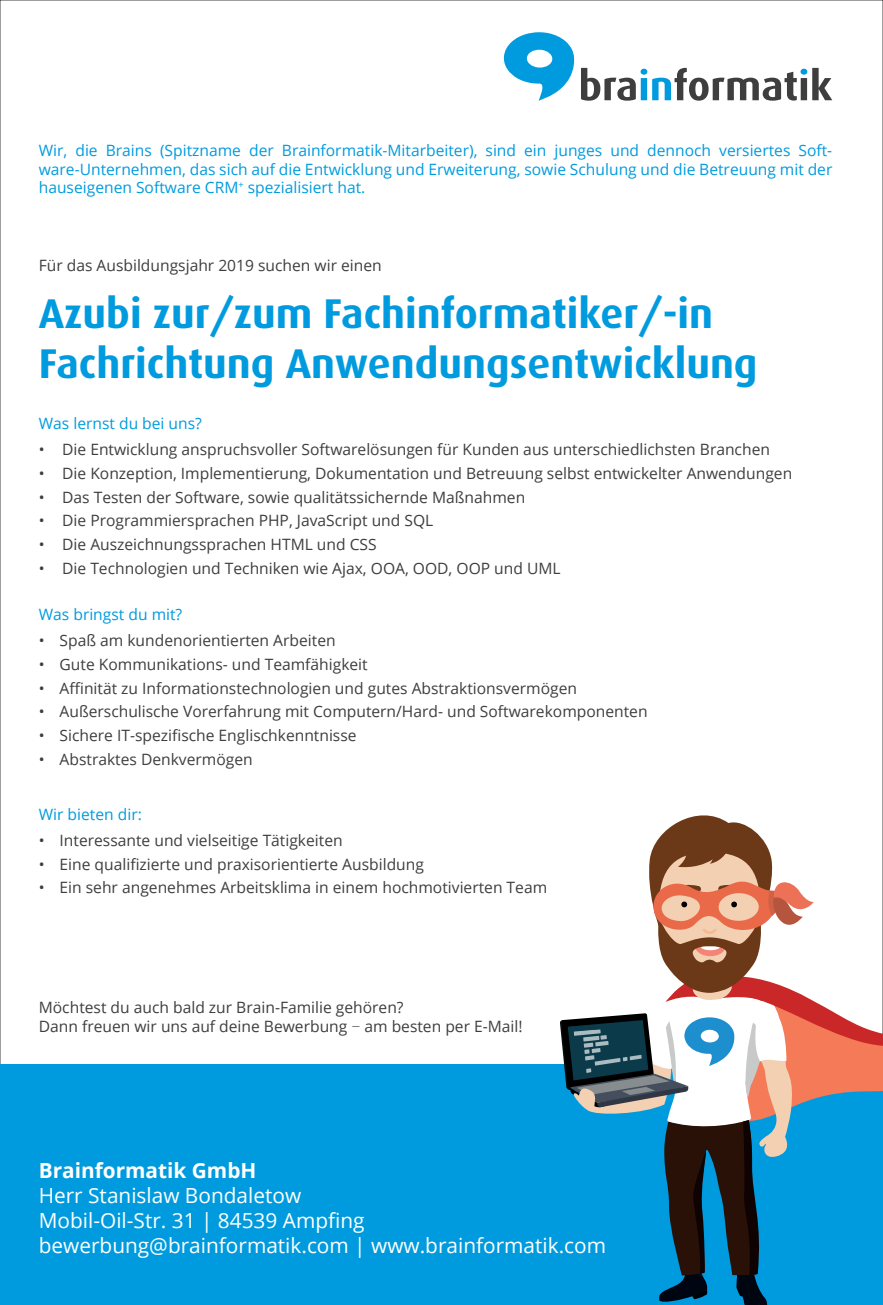
<style>
.page{position:relative;width:883px;height:1305px;background:#fff}
.page>*{position:absolute;margin:0;border:0;box-sizing:border-box;transform-origin:0 0}
.t1{font:700 41.65px/49.9px "Dax";color:#009bde}
.t2{font:20.82px/25px "Open Sans";color:#fff}
.t3{font:700 20.82px "Open Sans";color:#fff}
.t4{font:15.58px/18.7px "Open Sans";color:#3e3e3f}
.t5{font:15.58px/18.7px "Open Sans";color:#009bde;text-align:justify}
.s1{font-weight:300}
</style>
<div class="page">
<svg style="left:581px;top:68px;width:251px;height:33px"></svg>
<svg style="left:504px;top:32px;width:71px;height:69px"></svg>
<div style="left:0;top:1065px;width:883px;height:240px;background:#009bde"></div>
<svg style="left:560px;top:815px;width:323px;height:490px"></svg>
<p class="t5" style="left:39px;top:140px;width:795px">Wir, die Brains (Spitzname der Brainformatik-Mitarbeiter), sind ein junges und dennoch versiertes Soft&shy;ware-Unternehmen, das sich auf die Entwicklung und Erweiterung, sowie Schulung und die Betreuung mit der hauseigenen Software CRM<sup>+</sup> spezialisiert hat.</p>
<p class="t4" style="left:39px;top:256px;width:344px">Für das Ausbildungsjahr 2019 suchen wir einen</p>
<h1 class="t1" style="left:39px;top:289px;width:720px">Azubi zur/zum Fachinformatiker/-in<br>Fachrichtung Anwendungsentwicklung</h1>
<p class="t5" style="left:39px;top:414px;width:165px">Was lernst du bei uns?</p>
<p class="t4" style="left:39px;top:440px;width:733px">• Die Entwicklung anspruchsvoller Softwarelösungen für Kunden aus unterschiedlichsten Branchen</p>
<p class="t4" style="left:39px;top:463px;width:755px">• Die Konzeption, Implementierung, Dokumentation und Betreuung selbst entwickelter Anwendungen</p>
<p class="t4" style="left:39px;top:487px;width:488px">• Das Testen der Software, sowie qualitätssichernde Maßnahmen</p>
<p class="t4" style="left:39px;top:511px;width:396px">• Die Programmiersprachen PHP, JavaScript und SQL</p>
<p class="t4" style="left:39px;top:535px;width:339px">• Die Auszeichnungssprachen HTML und CSS</p>
<p class="t4" style="left:39px;top:558px;width:523px">• Die Technologien und Techniken wie Ajax, OOA, OOD, OOP und UML</p>
<p class="t5" style="left:39px;top:605px;width:145px">Was bringst du mit?</p>
<p class="t4" style="left:39px;top:631px;width:298px">• Spaß am kundenorientierten Arbeiten</p>
<p class="t4" style="left:39px;top:654px;width:330px">• Gute Kommunikations- und Teamfähigkeit</p>
<p class="t4" style="left:39px;top:678px;width:540px">• Affinität zu Informationstechnologien und gutes Abstraktionsvermögen</p>
<p class="t4" style="left:39px;top:702px;width:610px">• Außerschulische Vorerfahrung mit Computern/Hard- und Softwarekomponenten</p>
<p class="t4" style="left:39px;top:726px;width:319px">• Sichere IT-spezifische Englischkenntnisse</p>
<p class="t4" style="left:39px;top:749px;width:215px">• Abstraktes Denkvermögen</p>
<p class="t5" style="left:39px;top:804px;width:105px">Wir bieten dir:</p>
<p class="t4" style="left:39px;top:830px;width:305px">• Interessante und vielseitige Tätigkeiten</p>
<p class="t4" style="left:39px;top:854px;width:387px">• Eine qualifizierte und praxisorientierte Ausbildung</p>
<p class="t4" style="left:39px;top:878px;width:510px">• Ein sehr angenehmes Arbeitsklima in einem hochmotivierten Team</p>
<p class="t4" style="left:39px;top:997px;width:485px">Möchtest du auch bald zur Brain-Familie gehören?<br>Dann freuen wir uns auf deine Bewerbung <span class="s1">−</span> am besten per E-Mail!</p>
<h2 class="t3" style="left:39px;top:1155px;width:219px">Brainformatik GmbH</h2>
<h2 class="t2" style="left:39px;top:1182px;width:569px">Herr Stanislaw Bondaletow<br>Mobil-Oil-Str. 31 | 84539 Ampfing bewerbung@brainformatik.com | www.brainformatik.com</h2>
</div>
